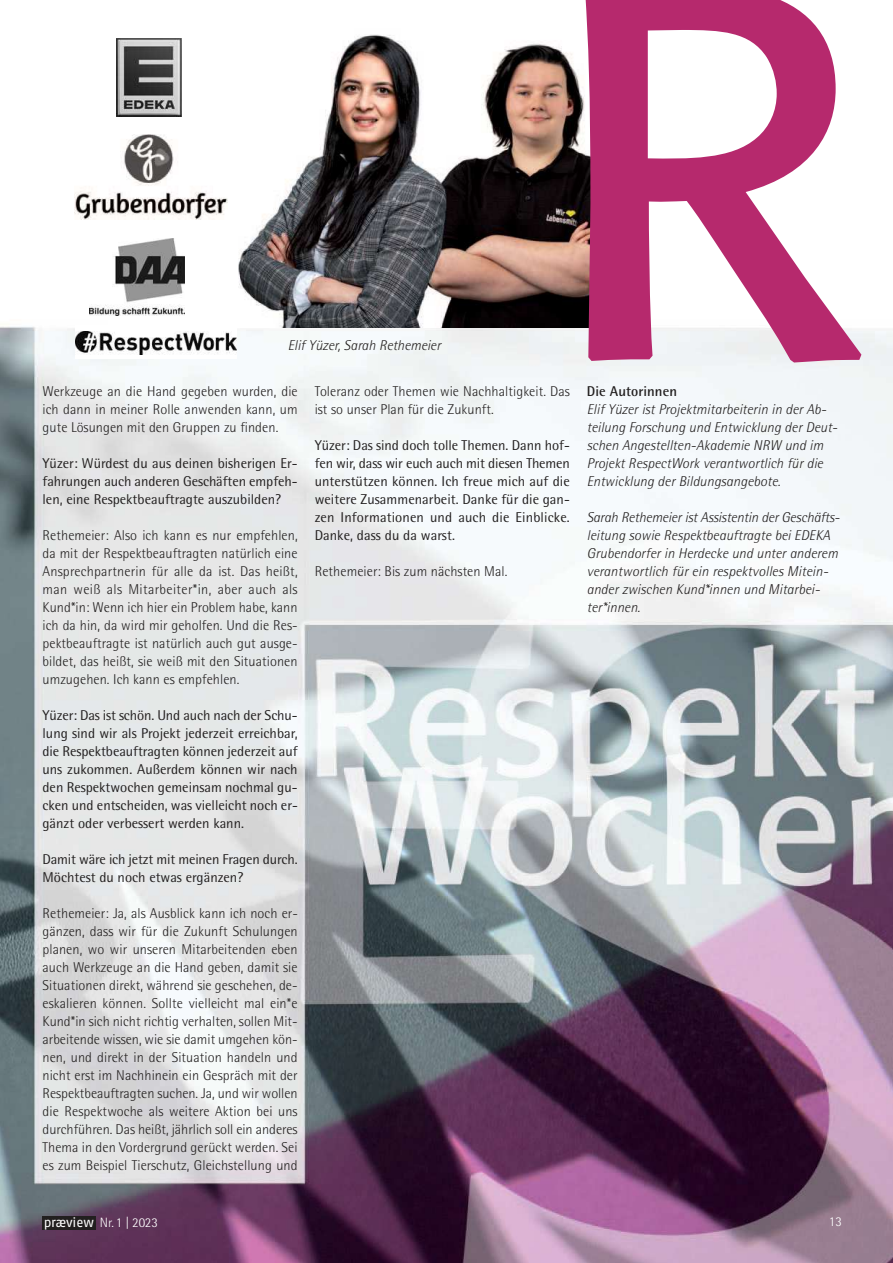
<style>
.page{position:relative;width:893px;height:1263px;background:#fff}
.page>*{position:absolute;margin:0;border:0;box-sizing:border-box;transform-origin:0 0}
.t1{font:300 14.25px/18px "Rotis Semi Sans";letter-spacing:.005em;color:#221f1f;text-align:justify}
.t2{font:14.25px/18px "Rotis Semi Sans";color:#221f1f;text-align:justify}
.t3{font:italic 300 14.25px/18px "Rotis Semi Sans";letter-spacing:.005em;color:#221f1f}
.t4{font:700 14.25px "Rotis Semi Sans";letter-spacing:.005em;color:#221f1f}
.t5{font:300 13.5px "Rotis Semi Sans";color:#fff}
.s1{font-family:"Fago No";font-weight:400}
</style>
<div class="page">
<img style="left:0;top:326px;width:893px;height:937px">
<div style="left:43px;top:1216px;width:53px;height:13px;background:#221f1f"></div>
<img style="left:237px;top:34px;width:348px;height:293px">
<img style="left:117px;top:38px;width:65px;height:78px">
<img style="left:74px;top:135px;width:154px;height:85px">
<svg style="left:585px;top:0;width:276px;height:362px;fill:#b6296d"></svg>
<img style="left:89px;top:238px;width:95px;height:77px">
<div style="left:76px;top:325px;width:161px;height:34px;background:#fff"></div>
<img style="left:76px;top:332px;width:160px;height:23px">
<p class="t3" style="left:288px;top:337px;width:154px">Elif Yüzer, Sarah Rethemeier</p>
<p class="t1" style="left:43px;top:383px;width:257px">Werkzeuge an die Hand gegeben wurden, die ich dann in meiner Rolle anwenden kann, um gute Lösungen mit den Gruppen zu finden.</p>
<p class="t2" style="left:43px;top:455px;width:257px">Yüzer: Würdest du aus deinen bisherigen Er&shy;fahrungen auch anderen Geschäften empfeh&shy;len, eine Respektbeauftragte auszubilden?</p>
<p class="t1" style="left:43px;top:527px;width:257px">Rethemeier: Also ich kann es nur empfehlen, da mit der Respektbeauftragten natürlich eine Ansprechpartnerin für alle da ist. Das heißt, man weiß als Mitarbeiter*in, aber auch als Kund*in: Wenn ich hier ein Problem habe, kann ich da hin, da wird mir geholfen. Und die Res&shy;pektbeauftragte ist natürlich auch gut ausge&shy;bildet, das heißt, sie weiß mit den Situationen umzugehen. Ich kann es empfehlen.</p>
<p class="t2" style="left:43px;top:707px;width:257px">Yüzer: Das ist schön. Und auch nach der Schu&shy;lung sind wir als Projekt jederzeit erreichbar, die Respektbeauftragten können jederzeit auf uns zukommen. Außerdem können wir nach den Respektwochen gemeinsam nochmal gu - cken und entscheiden, was vielleicht noch er&shy;gänzt oder verbessert werden kann.</p>
<p class="t2" style="left:43px;top:851px;width:257px">Damit wäre ich jetzt mit meinen Fragen durch.<br>Möchtest du noch etwas ergänzen?</p>
<p class="t1" style="left:43px;top:905px;width:257px">Rethemeier: Ja, als Ausblick kann ich noch er&shy;gänzen, dass wir für die Zukunft Schulungen planen, wo wir unseren Mitarbeitenden eben auch Werkzeuge an die Hand geben, damit sie Situationen direkt, während sie geschehen, de&shy;eskalieren können. Sollte vielleicht mal ein*e Kund*in sich nicht richtig verhalten, sollen Mit&shy;arbeitende wissen, wie sie damit umgehen kön&shy;nen, und direkt in der Situation handeln und nicht erst im Nachhinein ein Gespräch mit der Respektbeauftragten suchen. Ja, und wir wollen die Respektwoche als weitere Aktion bei uns durchführen. Das heißt, jährlich soll ein anderes Thema in den Vordergrund gerückt werden. Sei es zum Beispiel Tierschutz, Gleichstellung und</p>
<p class="t1" style="left:315px;top:383px;width:257px">Toleranz oder Themen wie Nachhaltigkeit. Das ist so unser Plan für die Zukunft.</p>
<p class="t2" style="left:315px;top:437px;width:257px">Yüzer: Das sind doch tolle Themen. Dann hof&shy;fen wir, dass wir euch auch mit diesen Themen unterstützen können. Ich freue mich auf die weitere Zusammenarbeit. Danke für die gan&shy;zen Informationen und auch die Einblicke.<br>Danke, dass du da warst.</p>
<p class="t1" style="left:315px;top:563px;width:194px">Rethemeier: Bis zum nächsten Mal.</p>
<p class="t4" style="left:587px;top:383px;width:92px">Die Autorinnen</p>
<p class="t3" style="left:587px;top:402px;width:250px">Elif Yüzer ist Projektmitarbeiterin in der Ab - teilung Forschung und Entwicklung der Deut&shy;schen Angestellten-Akademie NRW und im Projekt RespectWork verantwortlich für die Entwicklung der Bildungsangebote.</p>
<p class="t3" style="left:587px;top:510px;width:253px">Sarah Rethemeier ist Assistentin der Geschäfts&shy;leitung sowie Respektbeauftragte bei EDEKA Grubendorfer in Herdecke und unter anderem verantwortlich für ein respektvolles Mitein - ander zwischen Kund*innen und Mitarbei&shy;ter* innen.</p>
<p class="t5" style="left:44px;top:1217px;width:116px"><span class="s1">præview</span> Nr. 1 | 2023</p>
<p class="t5" style="left:829px;top:1215px;width:15px">13</p>
</div>
